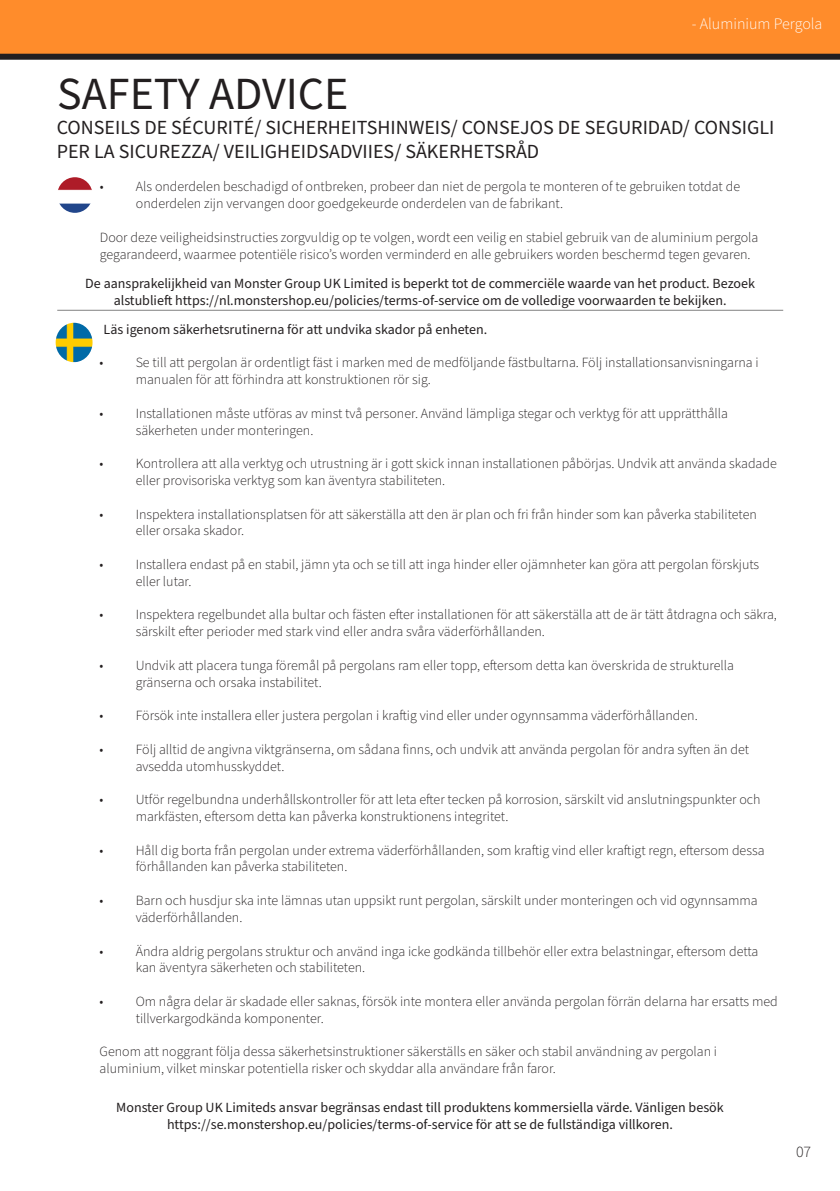
<style>
.page{position:relative;width:840px;height:1191px;background:#fff}
.page>*{position:absolute;margin:0;border:0;box-sizing:border-box;transform-origin:0 0}
.t1{font:46px "Source Sans Pro";color:#231f20}
.t2{font:20px/24px "Source Sans Pro";color:#231f20}
.t3{font:300 16px "Source Sans Pro";color:#fff}
.t4{font:300 16px "Source Sans Pro";color:#231f20}
.t5{font:300 14px/16.8px "Source Sans Pro";color:#231f20}
.t6{font:14px/16.8px "Source Sans Pro";color:#231f20;text-align:center}
</style>
<div class="page">
<div style="left:0;top:0;width:839px;height:57px;background:#ff8c2b"></div>
<div style="left:0;top:54px;width:839px;height:6px;background:#231f20"></div>
<hr style="left:57px;top:310px;width:725px;height:1px;background:#000">
<img style="left:56px;top:323px;width:36px;height:39px">
<img style="left:57px;top:177px;width:35px;height:36px;border-radius:18px">
<p class="t3" style="left:691px;top:13px;width:132px">- Aluminium Pergola</p>
<p class="t1" style="left:57px;top:63px;width:292px">SAFETY ADVICE</p>
<p class="t2" style="left:57px;top:115px;width:718px">CONSEILS DE SÉCURITÉ/ SICHERHEITSHINWEIS/ CONSEJOS DE SEGURIDAD/ CONSIGLI<br>PER LA SICUREZZA/ VEILIGHEIDSADVIIES/ SÄKERHETSRÅD</p>
<p class="t5" style="left:136px;top:179px;width:605px;text-indent:-36px">• Als onderdelen beschadigd of ontbreken, probeer dan niet de pergola te monteren of te gebruiken totdat de onderdelen zijn vervangen door goedgekeurde onderdelen van de fabrikant.</p>
<p class="t5" style="left:100px;top:229px;width:659px">Door deze veiligheidsinstructies zorgvuldig op te volgen, wordt een veilig en stabiel gebruik van de aluminium pergola gegarandeerd, waarmee potentiële risico’s worden verminderd en alle gebruikers worden beschermd tegen gevaren.</p>
<p class="t6" style="left:85px;top:275px;width:670px">De aansprakelijkheid van Monster Group UK Limited is beperkt tot de commerciële waarde van het product. Bezoek alstublieft https://nl.monstershop.eu/policies/terms-of-service om de volledige voorwaarden te bekijken.</p>
<p class="t6" style="left:104px;top:321px;width:385px">Läs igenom säkerhetsrutinerna för att undvika skador på enheten.</p>
<p class="t5" style="left:136px;top:355px;width:624px;text-indent:-36px">• Se till att pergolan är ordentligt fäst i marken med de medföljande fästbultarna. Följ installationsanvisningarna i manualen för att förhindra att konstruktionen rör sig.</p>
<p class="t5" style="left:136px;top:405px;width:593px;text-indent:-36px">• Installationen måste utföras av minst två personer. Använd lämpliga stegar och verktyg för att upprätthålla säkerheten under monteringen.</p>
<p class="t5" style="left:136px;top:455px;width:642px;text-indent:-36px">• Kontrollera att alla verktyg och utrustning är i gott skick innan installationen påbörjas. Undvik att använda skadade eller provisoriska verktyg som kan äventyra stabiliteten.</p>
<p class="t5" style="left:136px;top:506px;width:622px;text-indent:-36px">• Inspektera installationsplatsen för att säkerställa att den är plan och fri från hinder som kan påverka stabiliteten eller orsaka skador.</p>
<p class="t5" style="left:136px;top:556px;width:624px;text-indent:-36px">• Installera endast på en stabil, jämn yta och se till att inga hinder eller ojämnheter kan göra att pergolan förskjuts eller lutar.</p>
<p class="t5" style="left:136px;top:607px;width:642px;text-indent:-36px">• Inspektera regelbundet alla bultar och fästen efter installationen för att säkerställa att de är tätt åtdragna och säkra, särskilt efter perioder med stark vind eller andra svåra väderförhållanden.</p>
<p class="t5" style="left:136px;top:657px;width:599px;text-indent:-36px">• Undvik att placera tunga föremål på pergolans ram eller topp, eftersom detta kan överskrida de strukturella gränserna och orsaka instabilitet.</p>
<p class="t5" style="left:100px;top:707px;width:599px">• Försök inte installera eller justera pergolan i kraftig vind eller under ogynnsamma väderförhållanden.</p>
<p class="t5" style="left:136px;top:741px;width:614px;text-indent:-36px">• Följ alltid de angivna viktgränserna, om sådana finns, och undvik att använda pergolan för andra syften än det avsedda utomhusskyddet.</p>
<p class="t5" style="left:136px;top:791px;width:626px;text-indent:-36px">• Utför regelbundna underhållskontroller för att leta efter tecken på korrosion, särskilt vid anslutningspunkter och markfästen, eftersom detta kan påverka konstruktionens integritet.</p>
<p class="t5" style="left:136px;top:842px;width:630px;text-indent:-36px">• Håll dig borta från pergolan under extrema väderförhållanden, som kraftig vind eller kraftigt regn, eftersom dessa förhållanden kan påverka stabiliteten.</p>
<p class="t5" style="left:136px;top:892px;width:623px;text-indent:-36px">• Barn och husdjur ska inte lämnas utan uppsikt runt pergolan, särskilt under monteringen och vid ogynnsamma väderförhållanden.</p>
<p class="t5" style="left:136px;top:943px;width:623px;text-indent:-36px">• Ändra aldrig pergolans struktur och använd inga icke godkända tillbehör eller extra belastningar, eftersom detta kan äventyra säkerheten och stabiliteten.</p>
<p class="t5" style="left:136px;top:993px;width:643px;text-indent:-36px">• Om några delar är skadade eller saknas, försök inte montera eller använda pergolan förrän delarna har ersatts med tillverkargodkända komponenter.</p>
<p class="t5" style="left:100px;top:1043px;width:618px">Genom att noggrant följa dessa säkerhetsinstruktioner säkerställs en säker och stabil användning av pergolan i aluminium, vilket minskar potentiella risker och skyddar alla användare från faror.</p>
<p class="t6" style="left:116px;top:1099px;width:608px">Monster Group UK Limiteds ansvar begränsas endast till produktens kommersiella värde. Vänligen besök</p>
<p class="t6" style="left:167px;top:1116px;width:507px">https://se.monstershop.eu/policies/terms-of-service för att se de fullständiga villkoren.</p>
<p class="t4" style="left:795px;top:1141px;width:17px">07</p>
</div>
